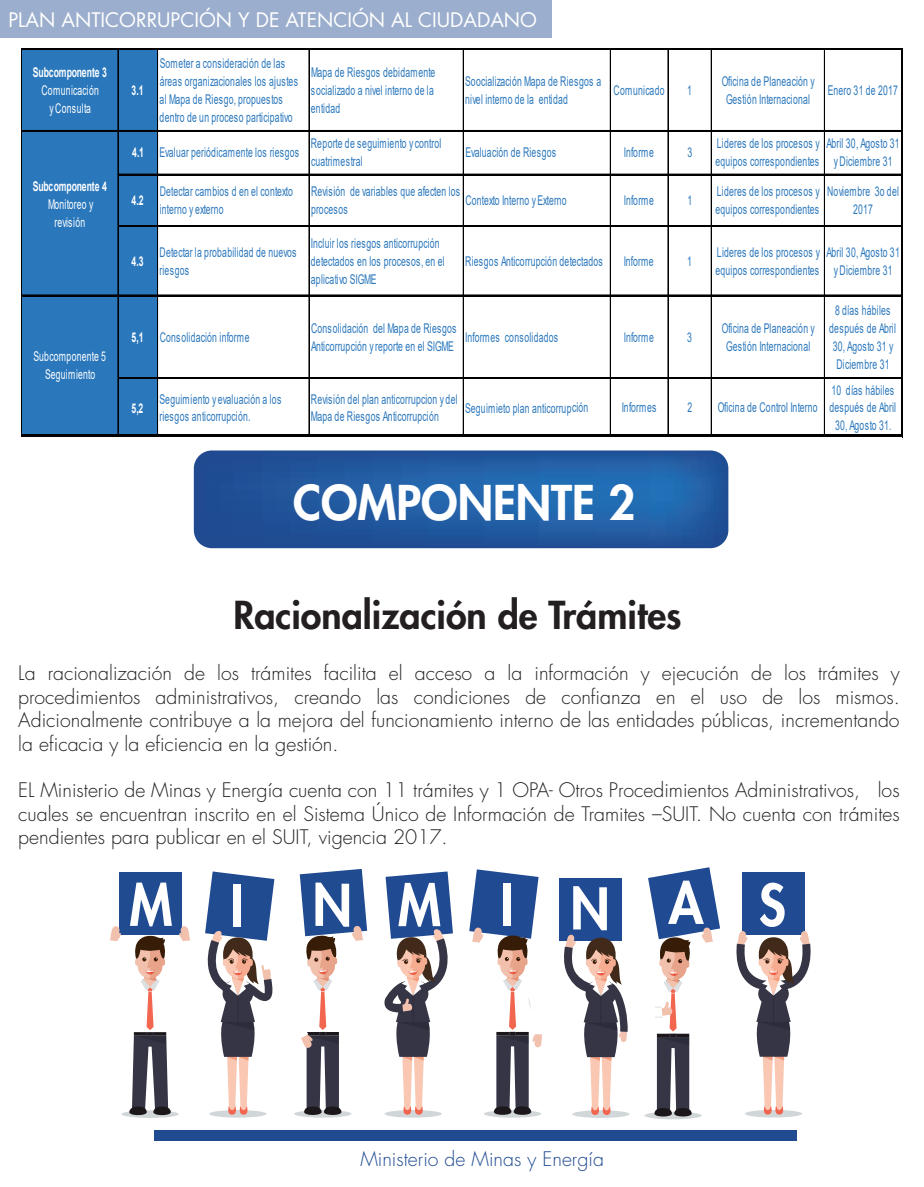
<style>
.page{position:relative;width:924px;height:1187px;background:#fff}
.page>*{position:absolute;margin:0;border:0;box-sizing:border-box;transform-origin:0 0}
.t1{font:800 55.95px "Futura Std";letter-spacing:1.12em;color:#fff;scale:.92 1}
.t2{font:800 46.65px "Futura Std";color:#fff}
.t3{font:800 37.5px "Futura Std";color:#231f20}
.t4{font:300 19.5px/23.4px "Futura Std";color:#231f20;text-align:justify}
.t5{font:19.5px "Futura Std";color:#fff}
.t6{font:300 19.5px "Futura Std";color:#204b91}
.t7{font:13.35px/17.9px "Arial";letter-spacing:.025em;color:#2a77bc;scale:.64 1}
.t8{font:13.35px/17.9px "Arial";letter-spacing:.025em;color:#fff;text-align:center;scale:.64 1}
.t9{font:700 13.35px "Arial";letter-spacing:-.025em;color:#fff;scale:.64 1}
.s1{font-weight:700;color:#fff}
</style>
<div class="page">
<div style="left:154px;top:1130px;width:642px;height:10px;background:#204b91"></div>
<div style="left:0;top:0;width:551px;height:37px;background:#9baecd"></div>
<svg style="left:194px;top:450px;width:534px;height:98px;background:#235ba1"></svg>
<div style="left:742px;top:872px;width:62px;height:62px;background:#204b92"></div>
<div style="left:559px;top:878px;width:62px;height:62px;background:#204b92"></div>
<div style="left:119px;top:872px;width:62px;height:62px;background:#204b91"></div>
<svg style="left:744px;top:1109px;width:57px;height:8px"></svg>
<svg style="left:762px;top:1056px;width:21px;height:58px"></svg>
<svg style="left:752px;top:1017px;width:41px;height:39px"></svg>
<svg style="left:736px;top:929px;width:74px;height:101px"></svg>
<div style="left:644px;top:1111px;width:57px;height:8px;background:#d1d6d8;border-radius:50%"></div>
<svg style="left:644px;top:867px;width:75px;height:250px"></svg>
<div style="left:572px;top:1110px;width:57px;height:7px;background:#d1d6d8;border-radius:50%"></div>
<svg style="left:590px;top:1057px;width:21px;height:58px"></svg>
<svg style="left:580px;top:1017px;width:41px;height:40px"></svg>
<svg style="left:562px;top:934px;width:65px;height:108px"></svg>
<div style="left:483px;top:1110px;width:58px;height:7px;background:#d1d6d8;border-radius:50%"></div>
<svg style="left:469px;top:869px;width:73px;height:246px"></svg>
<div style="left:384px;top:1110px;width:57px;height:7px;background:#d1d6d8;border-radius:50%"></div>
<svg style="left:402px;top:1056px;width:21px;height:58px"></svg>
<svg style="left:392px;top:1017px;width:41px;height:39px"></svg>
<svg style="left:384px;top:871px;width:69px;height:159px"></svg>
<div style="left:294px;top:1110px;width:57px;height:7px;background:#d1d6d8;border-radius:50%"></div>
<svg style="left:294px;top:869px;width:73px;height:246px"></svg>
<div style="left:209px;top:1110px;width:57px;height:7px;background:#d1d6d8;border-radius:50%"></div>
<svg style="left:227px;top:1056px;width:21px;height:58px"></svg>
<svg style="left:217px;top:1017px;width:41px;height:39px"></svg>
<svg style="left:205px;top:871px;width:69px;height:159px"></svg>
<div style="left:121px;top:1110px;width:57px;height:7px;background:#d1d6d8;border-radius:50%"></div>
<svg style="left:110px;top:924px;width:80px;height:192px"></svg>
<div style="left:22px;top:50px;width:136px;height:387px;background:#2a77bc"></div>
<hr style="left:22px;top:49px;width:879px;height:1px;background:#000">
<hr style="left:22px;top:130px;width:878px;height:2px;background:#000">
<hr style="left:119px;top:174px;width:781px;height:1px;background:#000">
<hr style="left:119px;top:225px;width:781px;height:2px;background:#000">
<hr style="left:22px;top:295px;width:878px;height:1px;background:#000">
<hr style="left:119px;top:377px;width:781px;height:1px;background:#000">
<hr style="left:119px;top:378px;width:781px;height:1px;background:#000">
<hr style="left:21px;top:49px;width:1px;height:388px;background:#000">
<hr style="left:118px;top:50px;width:1px;height:385px;background:#000">
<hr style="left:157px;top:50px;width:1px;height:385px;background:#000">
<hr style="left:308px;top:50px;width:1px;height:385px;background:#000">
<hr style="left:309px;top:50px;width:1px;height:385px;background:#000">
<hr style="left:462px;top:50px;width:1px;height:385px;background:#000">
<hr style="left:463px;top:50px;width:1px;height:385px;background:#000">
<hr style="left:609px;top:50px;width:1px;height:385px;background:#000">
<hr style="left:610px;top:50px;width:1px;height:385px;background:#000">
<hr style="left:667px;top:50px;width:1px;height:385px;background:#000">
<hr style="left:710px;top:50px;width:1px;height:385px;background:#000">
<hr style="left:823px;top:50px;width:1px;height:385px;background:#000">
<hr style="left:824px;top:50px;width:1px;height:385px;background:#000">
<hr style="left:22px;top:435px;width:879px;height:2px;background:#000">
<hr style="left:900px;top:49px;width:1px;height:388px;background:#000">
<h3 class="t5" style="left:8px;top:7px;width:530px">PLAN ANTICORRUPCIÓN Y DE ATENCIÓN AL CIUDADANO</h3>
<p class="t7" style="left:159px;top:54px;width:218px">Someter a consideración de las áreas organizacionales los ajustes al Mapa de Riesgo, propuestos dentro de un proceso participativo</p>
<p class="t7" style="left:311px;top:63px;width:196px;text-align:justify">Mapa de Riesgos debidamente socializado a nivel interno de la entidad</p>
<p class="t7" style="left:465px;top:72px;width:214px">Soocialización Mapa de Riesgos a nivel interno de la entidad</p>
<p class="t7" style="left:613px;top:81px;width:81px">Comunicado</p>
<p class="t7" style="left:686px;top:81px;width:9px">1</p>
<p class="t7" style="left:721px;top:72px;width:147px;text-align:center">Oficina de Planeación y<br>Gestión Internacional</p>
<p class="t7" style="left:827px;top:81px;width:111px">Enero 31 de 2017</p>
<p class="t7" style="left:132px;top:144px;width:262px"><span class="s1">4.1</span> Evaluar periódicamente los riesgos</p>
<p class="t7" style="left:310px;top:135px;width:205px">Reporte de seguimiento y control cuatrimestral</p>
<p class="t7" style="left:465px;top:144px;width:143px">Evaluación de Riesgos</p>
<p class="t7" style="left:623px;top:144px;width:48px">Informe</p>
<p class="t7" style="left:687px;top:144px;width:9px">3</p>
<p class="t7" style="left:715px;top:135px;width:165px">Lideres de los procesos y equipos correspondientes</p>
<p class="t7" style="left:826px;top:135px;width:116px;text-align:center">Abril 30, Agosto 31 y Diciembre 31</p>
<p class="t9" style="left:131px;top:191px;width:20px">4.2</p>
<p class="t7" style="left:160px;top:183px;width:209px">Detectar cambios d en el contexto interno y externo</p>
<p class="t7" style="left:311px;top:183px;width:234px">Revisión de variables que afecten los procesos</p>
<p class="t7" style="left:465px;top:192px;width:160px">Contexto Interno yExterno</p>
<p class="t7" style="left:623px;top:192px;width:48px">Informe</p>
<p class="t7" style="left:687px;top:192px;width:9px">1</p>
<p class="t7" style="left:715px;top:183px;width:165px">Lideres de los procesos y equipos correspondientes</p>
<p class="t7" style="left:826px;top:183px;width:114px;text-align:center">Noviembre 3o del<br>2017</p>
<p class="t9" style="left:131px;top:252px;width:20px">4.3</p>
<p class="t7" style="left:159px;top:243px;width:215px">Detectar la probabilidad de nuevos riesgos</p>
<p class="t7" style="left:311px;top:234px;width:210px">Incluir los riesgos anticorrupción detectados en los procesos, en el aplicativo SIGME</p>
<p class="t9" style="left:33px;top:63px;width:117px">Subcomponente 3</p>
<p class="t8" style="left:41px;top:81px;width:91px">Comunicación y Consulta</p>
<p class="t9" style="left:131px;top:81px;width:20px">3.1</p>
<p class="t9" style="left:33px;top:177px;width:117px">Subcomponente 4</p>
<p class="t8" style="left:48px;top:195px;width:72px">Monitoreo y revisión</p>
<p class="t7" style="left:465px;top:252px;width:216px">Riesgos Anticorrupción detectados</p>
<p class="t7" style="left:623px;top:252px;width:48px">Informe</p>
<p class="t7" style="left:686px;top:252px;width:9px">1</p>
<p class="t7" style="left:715px;top:243px;width:165px">Lideres de los procesos y equipos correspondientes</p>
<p class="t7" style="left:826px;top:243px;width:116px;text-align:center">Abril 30, Agosto 31 y Diciembre 31</p>
<p class="t8" style="left:33px;top:347px;width:115px">Subcomponente 5<br>Seguimiento</p>
<p class="t7" style="left:131px;top:328px;width:186px"><span class="s1">5,1</span> Consolidación informe</p>
<p class="t7" style="left:311px;top:319px;width:229px">Consolidación del Mapa de Riesgos<br>Anticorrupción y reporte en el SIGME</p>
<p class="t7" style="left:465px;top:328px;width:147px">Informes consolidados</p>
<p class="t7" style="left:623px;top:328px;width:48px">Informe</p>
<p class="t7" style="left:687px;top:328px;width:9px">3</p>
<p class="t7" style="left:721px;top:319px;width:147px;text-align:center">Oficina de Planeación y<br>Gestión Internacional</p>
<p class="t9" style="left:131px;top:398px;width:20px">5,2</p>
<p class="t7" style="left:159px;top:390px;width:192px">Seguimiento y evaluación a los riesgos anticorrupción.</p>
<p class="t7" style="left:311px;top:390px;width:231px">Revisión del plan anticorrupcion y del<br>Mapa de Riesgos Anticorrupción</p>
<p class="t7" style="left:465px;top:399px;width:194px">Seguimieto plan anticorrupción</p>
<p class="t7" style="left:621px;top:399px;width:56px">Informes</p>
<p class="t7" style="left:687px;top:399px;width:9px">2</p>
<p class="t7" style="left:717px;top:399px;width:158px">Oficina de Control Interno</p>
<p class="t7" style="left:828px;top:301px;width:106px;text-align:center">8 días hábiles después de Abril<br>30, Agosto 31 y<br>Diciembre 31</p>
<p class="t7" style="left:829px;top:381px;width:106px;text-align:center">10 días hábiles después de Abril<br>30, Agosto 31.</p>
<h2 class="t2" style="left:293px;top:473px;width:344px">COMPONENTE 2</h2>
<h3 class="t3" style="left:233px;top:591px;width:449px">Racionalización de Trámites</h3>
<p class="t4" style="left:18px;top:662px;width:882px">La racionalización de los trámites facilita el acceso a la información y ejecución de los trámites y procedimientos administrativos, creando las condiciones de confianza en el uso de los mismos.<br>Adicionalmente contribuye a la mejora del funcionamiento interno de las entidades públicas, incrementando la eficacia y la eficiencia en la gestión.</p>
<p class="t4" style="left:18px;top:779px;width:882px">EL Ministerio de Minas y Energía cuenta con 11 trámites y 1 OPA- Otros Procedimientos Administrativos, los cuales se encuentran inscrito en el Sistema Único de Información de Tramites –SUIT. No cuenta con trámites pendientes para publicar en el SUIT, vigencia 2017.</p>
<h1 class="t1" style="left:129px;top:869px;width:714px">MI NMINAS</h1>
<h3 class="t6" style="left:360px;top:1147px;width:245px">Ministerio de Minas y Energía</h3>
</div>
